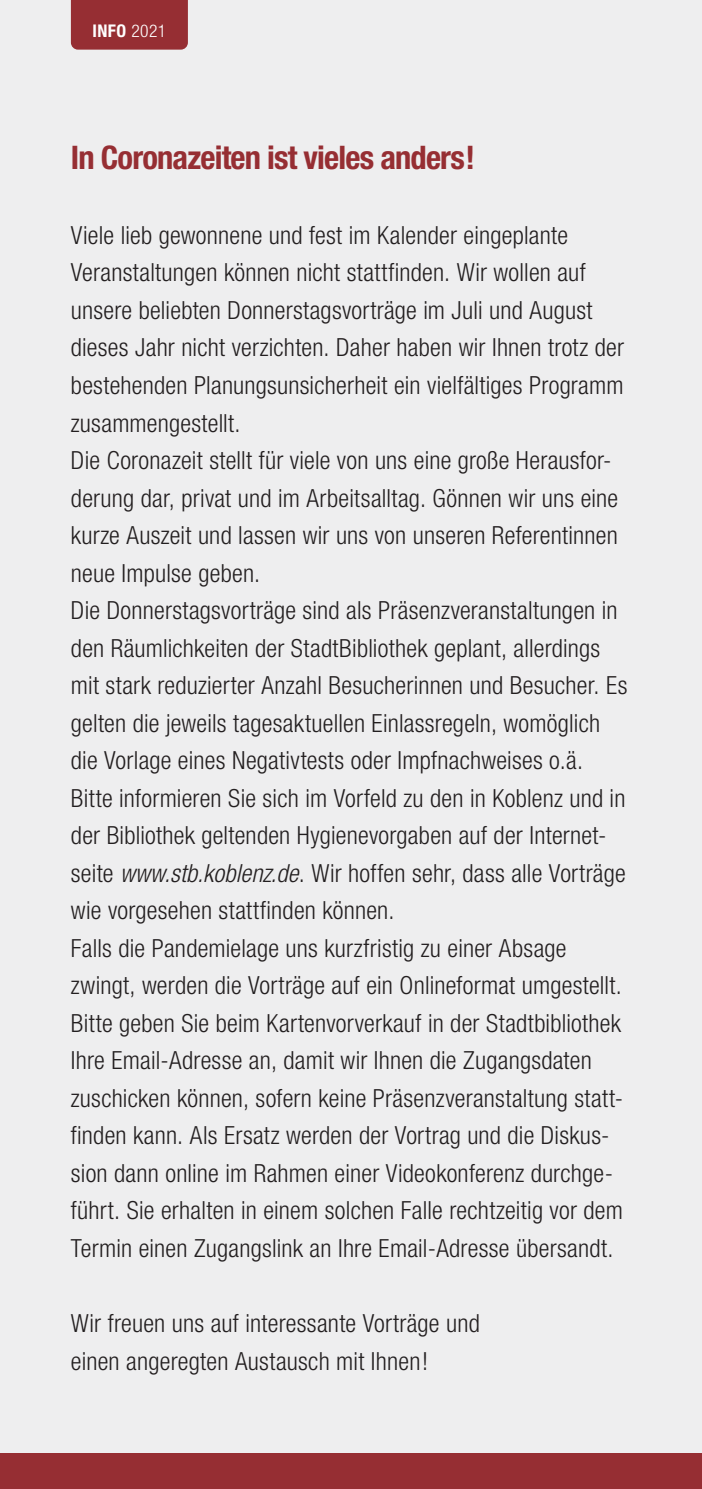
<style>
.page{position:relative;width:702px;height:1489px;background:#fff}
.page>*{position:absolute;margin:0;border:0;box-sizing:border-box;transform-origin:0 0}
.t1{font:700 condensed 32.5px "Helvetica Neue LT Std";letter-spacing:-.025em;color:#962e33}
.t2{font:300 condensed 25px/37.5px "Helvetica Neue LT Std";letter-spacing:.01em;color:#231f20}
.t3{font:700 condensed 17.5px "Helvetica Neue LT Std";color:#fff}
.s1{font-weight:300}
.s2{font-style:italic}
</style>
<div class="page">
<div style="left:0;top:0;width:702px;height:1488px;background:#eeeeef"></div>
<div style="left:0;top:1453px;width:702px;height:35px;background:#962e33"></div>
<div style="left:71px;top:0;width:117px;height:50px;background:#962e33"></div>
<p class="t3" style="left:92px;top:20px;width:75px">INFO <span class="s1">2021</span></p>
<h1 class="t1" style="left:71px;top:138px;width:406px">In Coronazeiten ist vieles anders!</h1>
<p class="t2" style="left:71px;top:216px;width:558px">Viele lieb gewonnene und fest im Kalender eingeplante Veranstaltungen können nicht stattfinden. Wir wollen auf unsere beliebten Donnerstagsvorträge im Juli und August dieses Jahr nicht verzichten. Daher haben wir Ihnen trotz der bestehenden Planungsunsicherheit ein vielfältiges Programm zusammengestellt.<br>Die Coronazeit stellt für viele von uns eine große Herausfor&shy;derung dar, privat und im Arbeitsalltag. Gönnen wir uns eine kurze Auszeit und lassen wir uns von unseren Referentinnen neue Impulse geben.<br>Die Donnerstagsvorträge sind als Präsenzveranstaltungen in den Räumlichkeiten der StadtBibliothek geplant, allerdings mit stark reduzierter Anzahl Besucherinnen und Besucher. Es gelten die jeweils tagesaktuellen Einlassregeln, womöglich die Vorlage eines Negativtests oder Impfnachweises o.ä.<br>Bitte informieren Sie sich im Vorfeld zu den in Koblenz und in der Bibliothek geltenden Hygienevorgaben auf der Internet&shy;seite <span class="s2">www.stb.koblenz.de</span>. Wir hoffen sehr, dass alle Vorträge wie vorgesehen stattfinden können.<br>Falls die Pandemielage uns kurzfristig zu einer Absage zwingt, werden die Vorträge auf ein Onlineformat umgestellt.<br>Bitte geben Sie beim Kartenvorverkauf in der Stadtbibliothek Ihre Email-Adresse an, damit wir Ihnen die Zugangsdaten zuschicken können, sofern keine Präsenzveranstaltung statt&shy;finden kann. Als Ersatz werden der Vortrag und die Diskus&shy;sion dann online im Rahmen einer Videokonferenz durchge&shy;führt. Sie erhalten in einem solchen Falle rechtzeitig vor dem Termin einen Zugangslink an Ihre Email-Adresse übersandt.</p>
<p class="t2" style="left:71px;top:1304px;width:410px">Wir freuen uns auf interessante Vorträge und einen angeregten Austausch mit Ihnen!</p>
</div>
